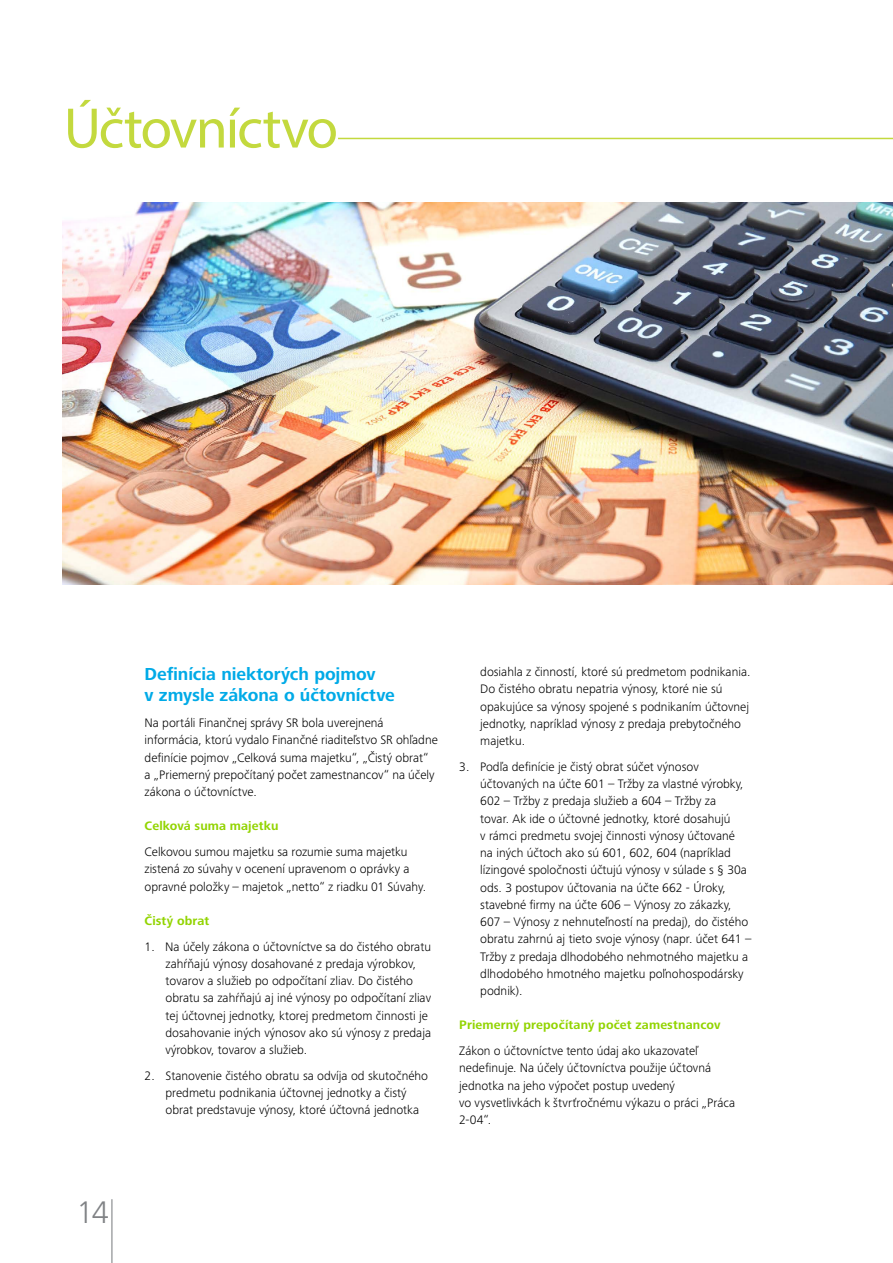
<style>
.page{position:relative;width:893px;height:1263px;background:#fff}
.page>*{position:absolute;margin:0;border:0;box-sizing:border-box;transform-origin:0 0}
.t1{font:57.6px "Myriad Pro";letter-spacing:-.035em;color:#c3d93e}
.t2{font:300 32.4px "Frutiger Next Pro";color:#808285}
.t3{font:700 18px/21.6px "Frutiger Next Pro";letter-spacing:-.005em;color:#00aae7}
.t4{font:300 12.75px/17.2px "Frutiger Next Pro";color:#000}
.t5{font:700 12.75px "Frutiger Next Pro";letter-spacing:.01em;color:#92d400}
</style>
<div class="page">
<hr style="left:111px;top:1199px;width:1px;height:64px;background:#808285">
<img style="left:63px;top:202px;width:830px;height:383px">
<hr style="left:338px;top:138px;width:555px;height:1px;background:#c3d93e">
<h1 class="t1" style="left:64px;top:93px;width:276px">Účtovníctvo</h1>
<h2 class="t2" style="left:77px;top:1193px;width:34px">14</h2>
<h3 class="t3" style="left:145px;top:663px;width:252px">Definícia niektorých pojmov<br>v zmysle zákona o účtovníctve</h3>
<p class="t4" style="left:145px;top:714px;width:295px">Na portáli Finančnej správy SR bola uverejnená informácia, ktorú vydalo Finančné riaditeľstvo SR ohľadne definície pojmov „Celková suma majetku“, „Čistý obrat“ a „Priemerný prepočítaný počet zamestnancov“ na účely zákona o účtovníctve.</p>
<p class="t5" style="left:145px;top:819px;width:135px">Celková suma majetku</p>
<p class="t4" style="left:145px;top:843px;width:283px">Celkovou sumou majetku sa rozumie suma majetku zistená zo súvahy v ocenení upravenom o oprávky a opravné položky – majetok „netto“ z riadku 01 Súvahy.</p>
<p class="t5" style="left:145px;top:913px;width:66px">Čistý obrat</p>
<p class="t4" style="left:166px;top:938px;width:267px;text-indent:-21px">1. Na účely zákona o účtovníctve sa do čistého obratu zahŕňajú výnosy dosahované z predaja výrobkov, tovarov a služieb po odpočítaní zliav. Do čistého obratu sa zahŕňajú aj iné výnosy po odpočítaní zliav tej účtovnej jednotky, ktorej predmetom činnosti je dosahovanie iných výnosov ako sú výnosy z predaja výrobkov, tovarov a služieb.</p>
<p class="t4" style="left:166px;top:1067px;width:264px;text-indent:-21px">2. Stanovenie čistého obratu sa odvíja od skutočného predmetu podnikania účtovnej jednotky a čistý obrat predstavuje výnosy, ktoré účtovná jednotka</p>
<p class="t4" style="left:480px;top:663px;width:272px">dosiahla z činností, ktoré sú predmetom podnikania.<br>Do čistého obratu nepatria výnosy, ktoré nie sú opakujúce sa výnosy spojené s podnikaním účtovnej jednotky, napríklad výnosy z predaja prebytočného majetku.</p>
<p class="t4" style="left:480px;top:758px;width:273px;text-indent:-21px">3. Podľa definície je čistý obrat súčet výnosov účtovaných na účte 601 – Tržby za vlastné výrobky, 602 – Tržby z predaja služieb a 604 – Tržby za<br>tovar. Ak ide o účtovné jednotky, ktoré dosahujú<br>v rámci predmetu svojej činnosti výnosy účtované<br>na iných účtoch ako sú 601, 602, 604 (napríklad lízingové spoločnosti účtujú výnosy v súlade s § 30a ods. 3 postupov účtovania na účte 662 - Úroky, stavebné firmy na účte 606 – Výnosy zo zákazky, 607 – Výnosy z nehnuteľností na predaj), do čistého obratu zahrnú aj tieto svoje výnosy (napr. účet 641 – Tržby z predaja dlhodobého nehmotného majetku a dlhodobého hmotného majetku poľnohospodársky podnik).</p>
<p class="t5" style="left:459px;top:1018px;width:263px">Priemerný prepočítaný počet zamestnancov</p>
<p class="t4" style="left:459px;top:1042px;width:277px">Zákon o účtovníctve tento údaj ako ukazovateľ nedefinuje. Na účely účtovníctva použije účtovná jednotka na jeho výpočet postup uvedený<br>vo vysvetlivkách k štvrťročnému výkazu o práci „Práca 2-04“.</p>
</div>
